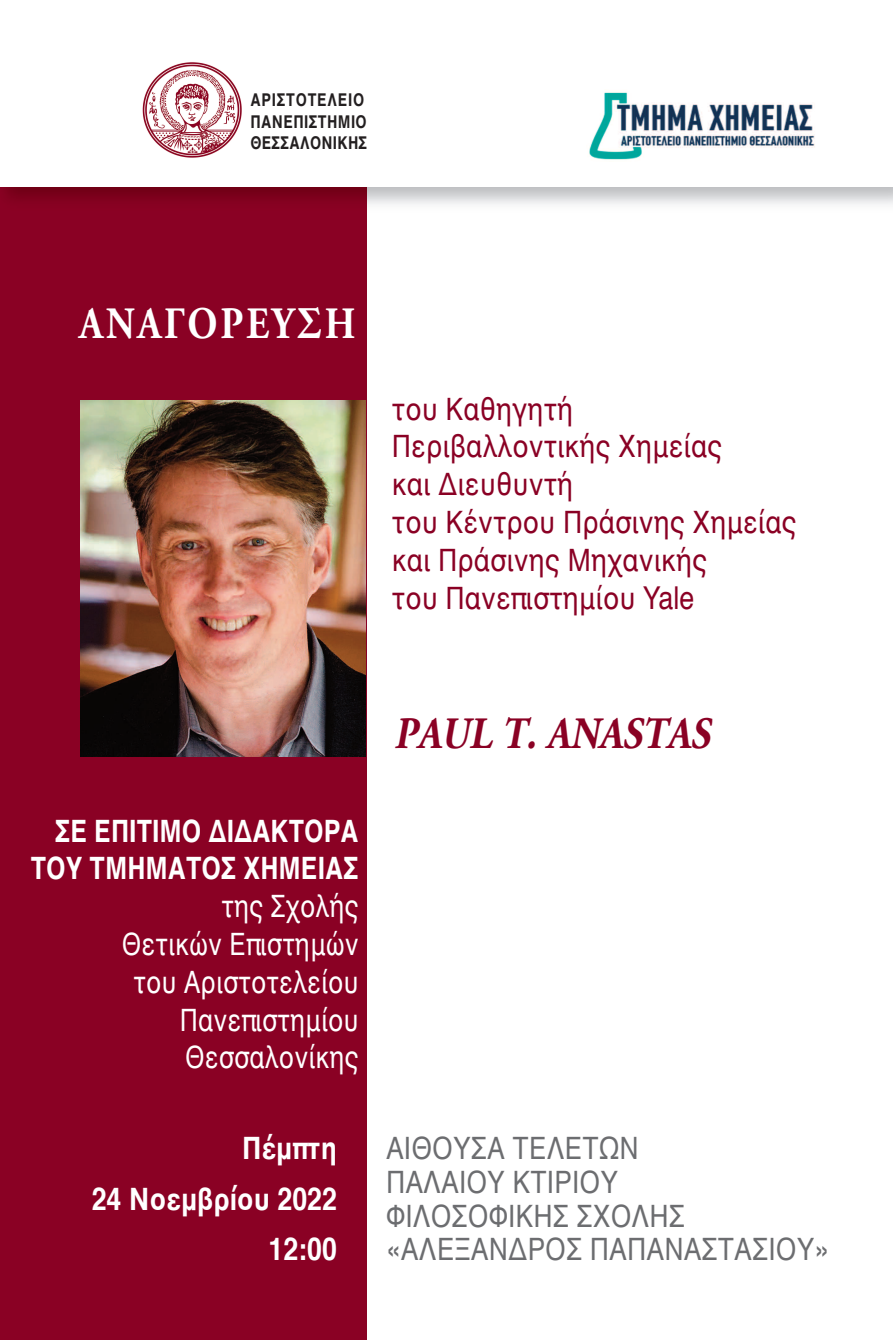
<style>
.page{position:relative;width:893px;height:1340px;background:#fff}
.page>*{position:absolute;margin:0;border:0;box-sizing:border-box;transform-origin:0 0}
.t1{font:italic 700 45px "CF Garamond";color:#8a0124;scale:.85 1}
.t2{font:700 45px "CF Garamond";letter-spacing:.075em;color:#fff;scale:.85 1}
.t3{font:31.5px/37.8px "Helvetica";color:#8a0124;scale:.85 1}
.t4{font:31.5px/33.8px "Helvetica";color:#6c6d70;scale:.85 1}
.t5{font:31.5px/37.8px "Helvetica";color:#fff;text-align:right;scale:.8 1}
.t6{font:700 31.5px/37.8px "Helvetica";color:#fff;text-align:right;scale:.8 1}
.t7{font:700 31.5px/50.6px "Helvetica";color:#fff;text-align:right;scale:.85 1}
.t8{font:700 18px/21.6px "Helvetica";letter-spacing:.025em;color:#231f20;scale:.8 1}
</style>
<div class="page">
<div style="left:0;top:155px;width:366px;height:1184px;background:#8a0124"></div>
<img style="left:366px;top:187px;width:527px;height:29px">
<div style="left:0;top:0;width:893px;height:187px;background:#fff"></div>
<img style="left:142px;top:62px;width:100px;height:96px">
<img style="left:589px;top:92px;width:226px;height:68px">
<img style="left:80px;top:400px;width:286px;height:356px">
<p class="t8" style="left:250px;top:90px;width:148px">ΑΡΙΣΤΟΤΕΛΕΙΟ<br>ΠΑΝΕΠΙΣΤΗΜΙΟ<br>ΘΕΣΣΑΛΟΝΙΚΗΣ</p>
<h1 class="t2" style="left:79px;top:299px;width:326px">ΑΝΑΓΟΡΕΥΣΗ</h1>
<p class="t3" style="left:392px;top:392px;width:478px">του Καθηγητή<br>Περιβαλλοντικής Χημείας<br>και Διευθυντή<br>του Κέντρου Πράσινης Χημείας και Πράσινης Μηχανικής<br>του Πανεπιστημίου Yale</p>
<p class="t6" style="left:31px;top:814px;width:412px">ΣΕ ΕΠΙΤΙΜΟ ΔΙΔΑΚΤΟΡΑ<br>ΤΟΥ ΤΜΗΜΑΤΟΣ ΧΗΜΕΙΑΣ</p>
<p class="t5" style="left:122px;top:889px;width:298px">της Σχολής<br>Θετικών Επιστημών του Αριστοτελείου<br>Πανεπιστημίου<br>Θεσσαλονίκης</p>
<h1 class="t1" style="left:394px;top:709px;width:380px">PAUL T. ANASTAS</h1>
<p class="t7" style="left:92px;top:1125px;width:290px">Πέμπτη<br>24 Νοεμβρίου 2022<br>12:00</p>
<p class="t4" style="left:386px;top:1133px;width:523px">ΑΙΘΟΥΣΑ ΤΕΛΕΤΩΝ<br>ΠΑΛΑΙΟΥ ΚΤΙΡΙΟΥ<br>ΦΙΛΟΣΟΦΙΚΗΣ ΣΧΟΛΗΣ «ΑΛΕΞΑΝΔΡΟΣ ΠΑΠΑΝΑΣΤΑΣΙΟΥ»</p>
</div>
